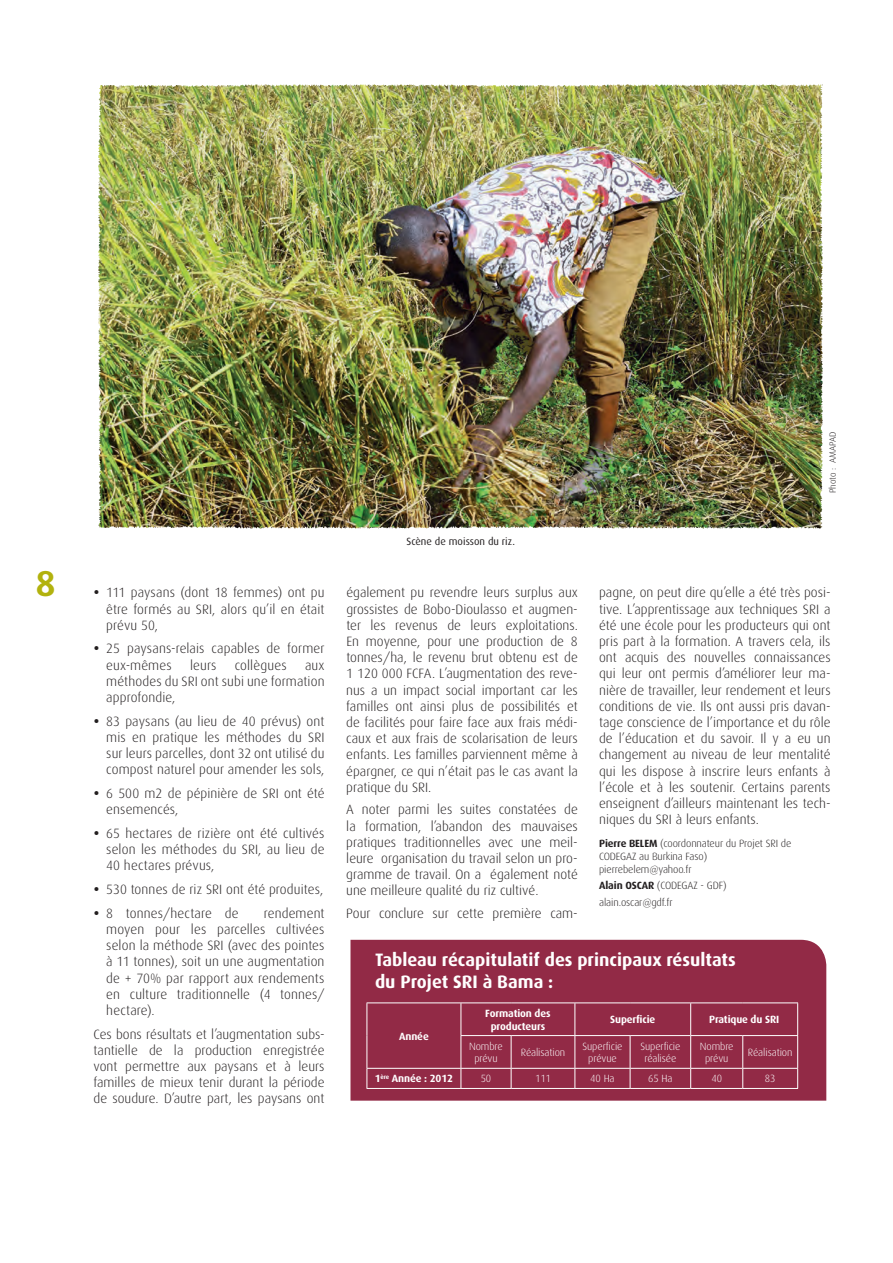
<style>
.page{position:relative;width:893px;height:1263px;background:#fff}
.page>*{position:absolute;margin:0;border:0;box-sizing:border-box;transform-origin:0 0}
.t1{font:700 36px "Dax";color:#b2b20e}
.petitTitre{font:700 18px/21.6px "Dax";color:#fff}
.texte_courant{font:300 13.5px/16.2px "Dax";color:#231f20;text-align:justify}
.alinéa{font:300 13.5px/16.2px "Dax";letter-spacing:.01em;color:#231f20;text-align:justify}
.texte_Adresse{font:300 10.5px/12.6px "Dax";letter-spacing:-.01em;color:#231f20}
.texte_Adresse-2{font:300 10.5px/12.6px "Dax";letter-spacing:-.01em;color:#fff;text-align:center}
.texte_Adresse-3{font:700 10.5px/12.6px "Dax";letter-spacing:-.01em;color:#fff;text-align:center}
.legend_texte{font:10.5px "Dax";color:#231f20}
.Légende{font:300 9px "Dax";color:#231f20}
.s1{font-weight:700}
</style>
<div class="page">
<div style="left:350px;top:940px;width:476px;height:161px;background:#922a46"></div>
<img style="left:100px;top:86px;width:721px;height:440px">
<img style="left:100px;top:526px;width:721px;height:3px">
<img style="left:100px;top:84px;width:723px;height:2px">
<img style="left:98px;top:88px;width:2px;height:440px">
<img style="left:821px;top:85px;width:2px;height:443px">
<hr style="left:367px;top:1002px;width:94px;height:1px;background:#fff">
<hr style="left:367px;top:1003px;width:1px;height:32px;background:#fff">
<hr style="left:367px;top:1035px;width:1px;height:33px;background:#fff">
<hr style="left:461px;top:1002px;width:50px;height:1px;background:#fff">
<hr style="left:461px;top:1003px;width:1px;height:32px;background:#fff">
<hr style="left:511px;top:1002px;width:64px;height:1px;background:#fff">
<hr style="left:575px;top:1002px;width:55px;height:1px;background:#fff">
<hr style="left:574px;top:1003px;width:1px;height:32px;background:#fff">
<hr style="left:630px;top:1002px;width:61px;height:1px;background:#fff">
<hr style="left:691px;top:1002px;width:52px;height:1px;background:#fff">
<hr style="left:690px;top:1003px;width:1px;height:32px;background:#fff">
<hr style="left:743px;top:1002px;width:55px;height:1px;background:#fff">
<hr style="left:797px;top:1003px;width:1px;height:32px;background:#fff">
<hr style="left:461px;top:1035px;width:50px;height:1px;background:#fff">
<hr style="left:461px;top:1036px;width:1px;height:32px;background:#fff">
<hr style="left:511px;top:1035px;width:64px;height:1px;background:#fff">
<hr style="left:511px;top:1036px;width:1px;height:32px;background:#fff">
<hr style="left:575px;top:1035px;width:55px;height:1px;background:#fff">
<hr style="left:574px;top:1036px;width:1px;height:32px;background:#fff">
<hr style="left:630px;top:1035px;width:61px;height:1px;background:#fff">
<hr style="left:630px;top:1036px;width:1px;height:32px;background:#fff">
<hr style="left:691px;top:1035px;width:52px;height:1px;background:#fff">
<hr style="left:690px;top:1036px;width:1px;height:32px;background:#fff">
<hr style="left:743px;top:1035px;width:55px;height:1px;background:#fff">
<hr style="left:742px;top:1036px;width:1px;height:32px;background:#fff">
<hr style="left:797px;top:1036px;width:1px;height:32px;background:#fff">
<hr style="left:367px;top:1068px;width:94px;height:1px;background:#fff">
<svg style="left:367px;top:1069px;width:1px;height:19px"></svg>
<hr style="left:461px;top:1068px;width:50px;height:1px;background:#fff">
<svg style="left:461px;top:1069px;width:1px;height:19px"></svg>
<hr style="left:511px;top:1068px;width:64px;height:1px;background:#fff">
<svg style="left:511px;top:1069px;width:1px;height:19px"></svg>
<hr style="left:575px;top:1068px;width:55px;height:1px;background:#fff">
<svg style="left:574px;top:1069px;width:1px;height:19px"></svg>
<hr style="left:630px;top:1068px;width:61px;height:1px;background:#fff">
<svg style="left:630px;top:1069px;width:1px;height:19px"></svg>
<hr style="left:691px;top:1068px;width:52px;height:1px;background:#fff">
<svg style="left:690px;top:1069px;width:1px;height:19px"></svg>
<hr style="left:743px;top:1068px;width:55px;height:1px;background:#fff">
<svg style="left:742px;top:1069px;width:1px;height:19px"></svg>
<svg style="left:797px;top:1069px;width:1px;height:19px"></svg>
<hr style="left:367px;top:1088px;width:94px;height:1px;background:#fff">
<hr style="left:461px;top:1088px;width:50px;height:1px;background:#fff">
<hr style="left:511px;top:1088px;width:64px;height:1px;background:#fff">
<hr style="left:575px;top:1088px;width:55px;height:1px;background:#fff">
<hr style="left:630px;top:1088px;width:61px;height:1px;background:#fff">
<hr style="left:691px;top:1088px;width:52px;height:1px;background:#fff">
<hr style="left:743px;top:1088px;width:55px;height:1px;background:#fff">
<p class="t1" style="left:36px;top:563px;width:22px">8</p>
<p class="alinéa" style="left:106px;top:585px;width:220px">111 paysans (dont 18 femmes) ont pu être formés au SRI, alors qu’il en était prévu 50,</p>
<p class="alinéa" style="left:106px;top:641px;width:220px">25 paysans-relais capables de former eux-mêmes</p>
<p class="alinéa" style="left:190px;top:657px;width:28px">leurs</p>
<p class="alinéa" style="left:235px;top:657px;width:53px">collègues</p>
<p class="alinéa" style="left:106px;top:657px;width:220px;text-indent:199px">aux méthodes du SRI ont subi une formation approfondie,</p>
<p class="alinéa" style="left:106px;top:713px;width:220px">83 paysans (au lieu de 40 prévus) ont mis en pratique les méthodes du SRI sur leurs parcelles, dont 32 ont utilisé du compost naturel pour amender les sols,</p>
<p class="alinéa" style="left:106px;top:785px;width:220px">6 500 m2 de pépinière de SRI ont été ensemencés,</p>
<p class="alinéa" style="left:106px;top:825px;width:220px">65 hectares de rizière ont été cultivés selon les méthodes du SRI, au lieu de 40 hectares prévus,</p>
<p class="alinéa" style="left:106px;top:881px;width:218px">530 tonnes de riz SRI ont été produites,</p>
<p class="alinéa" style="left:106px;top:905px;width:134px">8 tonnes/hectare de</p>
<p class="alinéa" style="left:106px;top:905px;width:220px;text-indent:158px">rendement moyen pour les parcelles cultivées selon la méthode SRI (avec des pointes à 11 tonnes), soit un une augmentation de + 70% par rapport aux rendements en culture traditionnelle (4 tonnes/ hectare).</p>
<p class="texte_courant" style="left:94px;top:1026px;width:233px">Ces bons résultats et l’augmentation subs&shy;tantielle de la production enregistrée vont permettre aux paysans et à leurs familles de mieux tenir durant la période de soudure. D’autre part, les paysans ont</p>
<p class="legend_texte" style="left:406px;top:535px;width:110px">Scène de moisson du riz.</p>
<p class="texte_courant" style="left:346px;top:585px;width:233px">également pu revendre leurs surplus aux grossistes de Bobo-Dioulasso et augmen&shy;ter les revenus de leurs exploitations.<br>En moyenne, pour une production de 8 tonnes/ha, le revenu brut obtenu est de 1 120 000 FCFA. L’augmentation des reve&shy;nus a un impact social important car les familles ont ainsi plus de possibilités et de facilités pour faire face aux frais médi&shy;caux et aux frais de scolarisation de leurs enfants. Les familles parviennent même à épargner, ce qui n’était pas le cas avant la pratique du SRI.</p>
<p class="texte_courant" style="left:346px;top:802px;width:233px">A noter parmi les suites constatées de la formation, l’abandon des mauvaises pratiques traditionnelles avec une meil&shy;leure organisation du travail selon un pro&shy;gramme de travail. On a également noté une meilleure qualité du riz cultivé.</p>
<p class="texte_courant" style="left:346px;top:905px;width:233px">Pour conclure sur cette première cam-</p>
<p class="Légende" style="left:828px;top:493px;width:63px;rotate:-90deg">Photo : AMAPAD</p>
<p class="texte_courant" style="left:599px;top:585px;width:233px">pagne, on peut dire qu’elle a été très posi&shy;tive. L’apprentissage aux techniques SRI a été une école pour les producteurs qui ont pris part à la formation. A travers cela, ils ont acquis des nouvelles connaissances qui leur ont permis d’améliorer leur ma&shy;nière de travailler, leur rendement et leurs conditions de vie. Ils ont aussi pris davan&shy;tage conscience de l’importance et du rôle de l’éducation et du savoir. Il y a eu un changement au niveau de leur mentalité qui les dispose à inscrire leurs enfants à l’école et à les soutenir. Certains parents enseignent d’ailleurs maintenant les tech&shy;niques du SRI à leurs enfants.</p>
<p class="texte_Adresse" style="left:599px;top:837px;width:194px"><span class="s1">Pierre BELEM</span> (coordonnateur du Projet SRI de<br>CODEGAZ au Burkina Faso)</p>
<p class="texte_Adresse" style="left:599px;top:863px;width:94px">pierrebelem@yahoo.fr</p>
<p class="texte_Adresse" style="left:599px;top:880px;width:129px"><span class="s1">Alain OSCAR</span> (CODEGAZ - GDF)</p>
<p class="texte_Adresse" style="left:599px;top:896px;width:75px">alain.oscar@gdf.fr</p>
<p class="petitTitre" style="left:375px;top:949px;width:362px">Tableau récapitulatif des principaux résultats du Projet SRI à Bama :</p>
<p class="texte_Adresse-3" style="left:399px;top:1030px;width:31px">Année</p>
<p class="texte_Adresse-3" style="left:485px;top:1007px;width:67px">Formation des producteurs</p>
<p class="texte_Adresse-3" style="left:610px;top:1013px;width:47px">Superficie</p>
<p class="texte_Adresse-3" style="left:709px;top:1013px;width:72px">Pratique du SRI</p>
<p class="texte_Adresse-2" style="left:469px;top:1040px;width:35px">Nombre prévu</p>
<p class="texte_Adresse-2" style="left:521px;top:1046px;width:46px">Réalisation</p>
<p class="texte_Adresse-2" style="left:582px;top:1040px;width:42px">Superficie prévue</p>
<p class="texte_Adresse-2" style="left:640px;top:1040px;width:42px">Superficie réalisée</p>
<p class="texte_Adresse-2" style="left:700px;top:1040px;width:35px">Nombre prévu</p>
<p class="texte_Adresse-2" style="left:748px;top:1046px;width:46px">Réalisation</p>
<p class="texte_Adresse-3" style="left:375px;top:1072px;width:80px">1<sup>ère</sup> Année : 2012</p>
<p class="texte_Adresse-2" style="left:481px;top:1073px;width:12px">50</p>
<p class="texte_Adresse-2" style="left:535px;top:1073px;width:17px">111</p>
<p class="texte_Adresse-2" style="left:590px;top:1073px;width:26px">40 Ha</p>
<p class="texte_Adresse-2" style="left:648px;top:1073px;width:26px">65 Ha</p>
<p class="texte_Adresse-2" style="left:711px;top:1073px;width:12px">40</p>
<p class="texte_Adresse-2" style="left:765px;top:1073px;width:12px">83</p>
</div>
